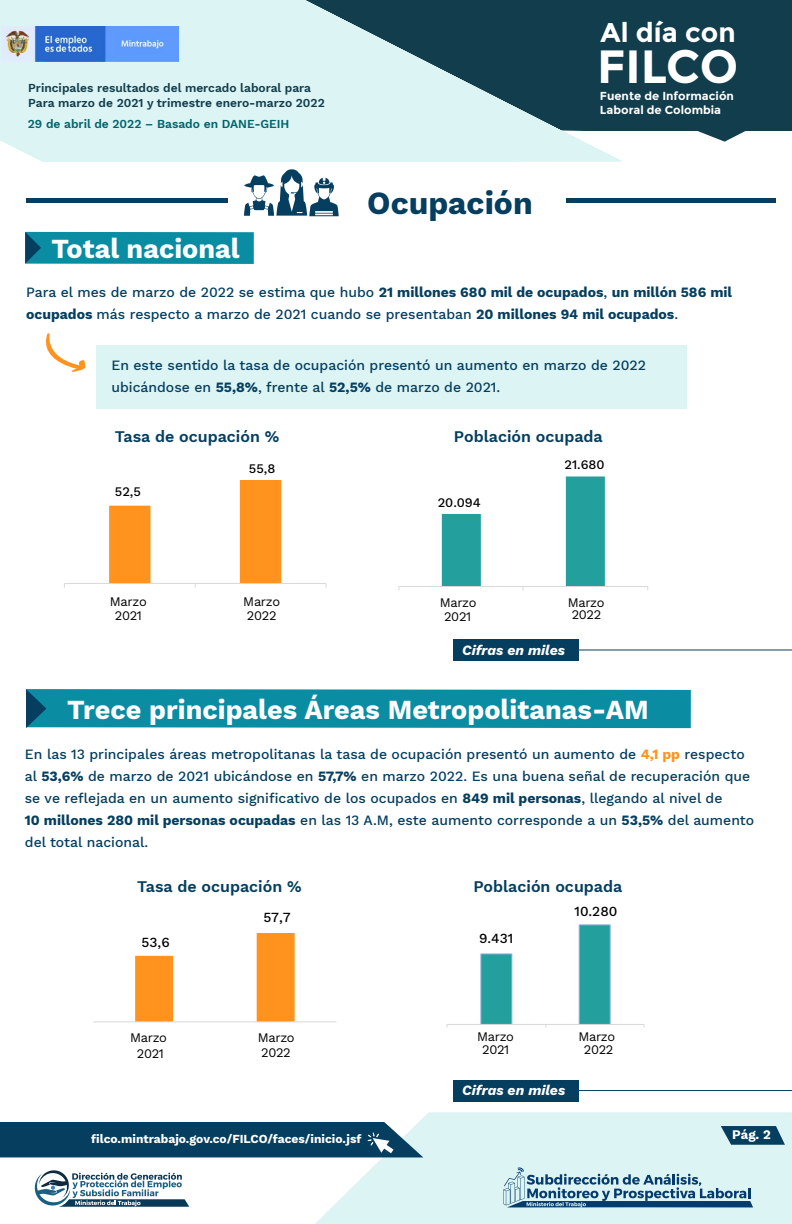
<style>
.page{position:relative;width:792px;height:1224px;background:#fff}
.page>*{position:absolute;margin:0;border:0;box-sizing:border-box;transform-origin:0 0}
.t1{font:700 46.6px "Montserrat";letter-spacing:-.005em;color:#fff}
.t2{font:700 31.8px "Work Sans";color:#053e5e}
.t3{font:700 27.1px "Work Sans";color:#fff}
.t4{font:700 27.1px "Montserrat";letter-spacing:-.005em;color:#fff}
.t5{font:600 16px "Work Sans";color:#053e5e}
.t6{font:500 14px/22px "Work Sans";color:#053e5e}
.t7{font:italic 700 14px "Work Sans";color:#fff}
.t8{font:500 13.7px "Work Sans";color:#000}
.t9{font:700 13px "Work Sans";color:#fff}
.t10{font:12.9px/14px "Work Sans";letter-spacing:-.025em;color:#000;text-align:center}
.t11{font:500 12.9px "Work Sans";color:#000}
.t12{font:700 12.1px "Work Sans";color:#fff}
.t13{font:600 12px "Work Sans";color:#113d4c}
.t14{font:600 12px "Work Sans";color:#03646b}
.t15{font:700 11.6px/13.9px "Montserrat";color:#fff}
.s1{font-weight:700}
.s2{font-weight:700;color:#ff931e}
</style>
<div class="page">
<div style="left:622px;top:0;width:170px;height:142px;background:#113d4c"></div>
<svg style="left:0;top:0;width:622px;height:162px;background:#a7c4c7"></svg>
<img style="left:1px;top:26px;width:178px;height:35px">
<div style="left:96px;top:345px;width:591px;height:64px;background:#dcf4f3"></div>
<svg style="left:315px;top:1112px;width:477px;height:112px;background:#def4f3"></svg>
<div style="left:0;top:1122px;width:423px;height:35px;background:#053e5e"></div>
<svg style="left:503px;top:1167px;width:250px;height:41px;background:#97b8c8"></svg>
<svg style="left:721px;top:1126px;width:64px;height:19px"></svg>
<svg style="left:34px;top:1170px;width:155px;height:37px"></svg>
<svg style="left:135px;top:933px;width:160px;height:89px"></svg>
<hr style="left:93px;top:1022px;width:243px;height:1px;background:#d9d9d9">
<svg style="left:25px;top:232px;width:229px;height:32px;background:#0c8ba1"></svg>
<svg style="left:244px;top:169px;width:95px;height:47px"></svg>
<div style="left:26px;top:689px;width:665px;height:39px;background:#0a8da3"></div>
<svg style="left:46px;top:333px;width:40px;height:39px"></svg>
<div style="left:454px;top:639px;width:125px;height:22px;background:#053e5e"></div>
<hr style="left:579px;top:649px;width:213px;height:1px;background:#053e5e">
<hr style="left:26px;top:199px;width:202px;height:4px;background:#053e5e">
<hr style="left:566px;top:199px;width:210px;height:4px;background:#053e5e">
<div style="left:453px;top:1080px;width:125px;height:21px;background:#053e5e"></div>
<hr style="left:578px;top:1090px;width:214px;height:1px;background:#053e5e">
<hr style="left:64px;top:583px;width:262px;height:1px;background:#d9d9d9">
<svg style="left:109px;top:480px;width:172px;height:108px"></svg>
<hr style="left:399px;top:586px;width:249px;height:1px;background:#d9d9d9">
<svg style="left:442px;top:477px;width:163px;height:113px"></svg>
<hr style="left:447px;top:1024px;width:197px;height:1px;background:#d9d9d9">
<svg style="left:480px;top:924px;width:131px;height:104px"></svg>
<p class="t13" style="left:28px;top:79px;width:284px">Principales resultados del mercado laboral para</p>
<p class="t13" style="left:28px;top:94px;width:298px">Para marzo de 2021 y trimestre enero-marzo 2022</p>
<p class="t14" style="left:28px;top:115px;width:263px">29 de abril de 2022 – Basado en DANE-GEIH</p>
<h3 class="t3" style="left:51px;top:228px;width:190px">Total nacional</h3>
<h2 class="t2" style="left:367px;top:179px;width:167px">Ocupación</h2>
<h3 class="t4" style="left:601px;top:17px;width:137px">Al día con</h3>
<h1 class="t1" style="left:597px;top:39px;width:143px">FILCO</h1>
<p class="t15" style="left:600px;top:89px;width:135px">Fuente de Información<br>Laboral de Colombia</p>
<p class="t6" style="left:26px;top:280px;width:708px">Para el mes de marzo de 2022 se estima que hubo <span class="s1">21 millones 680 mil de ocupados</span>, <span class="s1">un millón 586 mil ocupados</span> más respecto a marzo de 2021 cuando se presentaban <span class="s1">20 millones 94 mil ocupados</span>.</p>
<p class="t6" style="left:111px;top:354px;width:536px">En este sentido la tasa de ocupación presentó un aumento en marzo de 2022 ubicándose en <span class="s1">55,8%</span>, frente al <span class="s1">52,5%</span> de marzo de 2021.</p>
<p class="t5" style="left:115px;top:425px;width:166px">Tasa de ocupación %</p>
<p class="t5" style="left:454px;top:425px;width:150px">Población ocupada</p>
<p class="t11" style="left:115px;top:482px;width:28px">52,5</p>
<p class="t11" style="left:249px;top:458px;width:28px">55,8</p>
<p class="t10" style="left:110px;top:594px;width:38px">Marzo<br>2021</p>
<p class="t10" style="left:243px;top:594px;width:38px;text-align:left">Marzo<br>2022</p>
<p class="t11" style="left:438px;top:493px;width:45px">20.094</p>
<p class="t11" style="left:564px;top:455px;width:42px">21.680</p>
<p class="t10" style="left:440px;top:595px;width:38px">Marzo<br>2021</p>
<p class="t10" style="left:568px;top:595px;width:38px;line-height:12.8px">Marzo<br>2022</p>
<p class="t7" style="left:462px;top:639px;width:105px">Cifras en miles</p>
<h3 class="t3" style="left:67px;top:689px;width:583px">Trece principales Áreas Metropolitanas-AM</h3>
<p class="t6" style="left:25px;top:743px;width:731px">En las 13 principales áreas metropolitanas la tasa de ocupación presentó un aumento de <span class="s2">4,1 pp</span> respecto al <span class="s1">53,6%</span> de marzo de 2021 ubicándose en <span class="s1">57,7%</span> en marzo 2022. Es una buena señal de recuperación que se ve reflejada en un aumento significativo de los ocupados en <span class="s1">849 mil personas</span>, llegando al nivel de<br><span class="s1">10 millones 280 mil personas ocupadas</span> en las 13 A.M, este aumento corresponde a un <span class="s1">53,5%</span> del aumento del total nacional.</p>
<p class="t5" style="left:137px;top:874px;width:166px">Tasa de ocupación %</p>
<p class="t5" style="left:473px;top:874px;width:150px">Población ocupada</p>
<p class="t8" style="left:142px;top:932px;width:30px">53,6</p>
<p class="t8" style="left:263px;top:907px;width:29px">57,7</p>
<p class="t10" style="left:130px;top:1030px;width:38px;line-height:15.9px">Marzo<br>2021</p>
<p class="t10" style="left:258px;top:1030px;width:38px;text-align:left">Marzo<br>2022</p>
<p class="t8" style="left:479px;top:928px;width:36px">9.431</p>
<p class="t8" style="left:575px;top:901px;width:44px">10.280</p>
<p class="t10" style="left:477px;top:1030px;width:38px;line-height:13px">Marzo<br>2021</p>
<p class="t10" style="left:578px;top:1030px;width:38px;line-height:13px">Marzo<br>2022</p>
<p class="t7" style="left:462px;top:1080px;width:105px">Cifras en miles</p>
<p class="t12" style="left:91px;top:1130px;width:272px">filco.mintrabajo.gov.co/FILCO/faces/inicio.jsf</p>
<p class="t9" style="left:732px;top:1125px;width:40px">Pág. 2</p>
</div>
